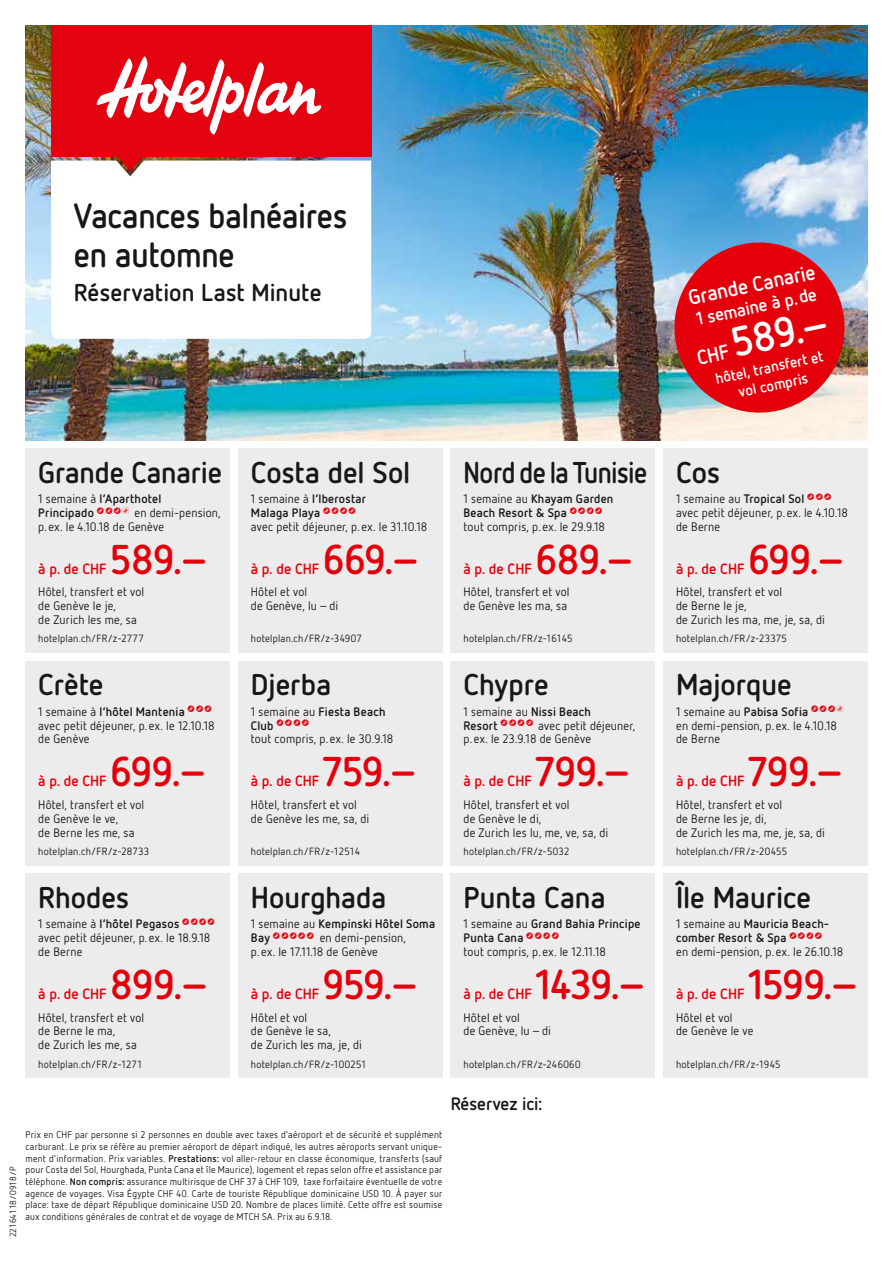
<style>
.page{position:relative;width:893px;height:1263px;background:#fff}
.page>*{position:absolute;margin:0;border:0;box-sizing:border-box;transform-origin:0 0}
.t1{font:700 41.55px "Netto OT";letter-spacing:-.01em;color:#e3000b}
.t2{font:700 41.55px "Netto OT";color:#fff}
.t3{font:700 34.8px/39px "Netto OT";letter-spacing:-.005em;color:#181716;scale:.95 1}
.t4{font:700 30px "Netto OT";color:#181716}
.t5{font:700 30px "Netto OT";letter-spacing:-.02em;color:#181716;scale:.9 1}
.t6{font:700 24.3px "Netto OT";letter-spacing:.005em;color:#181716}
.t7{font:700 21px "Netto OT";color:#fff}
.t8{font:700 18px "Netto OT";color:#fff}
.t9{font:700 18px "Netto OT";letter-spacing:-.005em;color:#181716}
.t10{font:700 15px/18px "Netto OT";color:#fff;text-align:center}
.t11{font:700 14.85px "Netto OT";letter-spacing:.01em;color:#e3000b}
.t12{font:12.3px/13.8px "Netto OT";letter-spacing:.02em;color:#181716}
.t13{font:10.5px "Netto OT";letter-spacing:.02em;color:#181716}
.t14{font:9.75px/11.7px "Netto OT";letter-spacing:.025em;color:#181716;text-align:justify}
.t15{font:9px "Netto OT";color:#181716}
.s1{font-weight:700}
.s2{font-size:20.25px}
</style>
<div class="page">
<img style="left:26px;top:26px;width:841px;height:414px">
<div style="left:26px;top:449px;width:204px;height:204px;background:#ececec"></div>
<div style="left:238px;top:449px;width:204px;height:204px;background:#ececec"></div>
<div style="left:451px;top:449px;width:204px;height:204px;background:#ececec"></div>
<div style="left:663px;top:449px;width:204px;height:204px;background:#ececec"></div>
<div style="left:26px;top:661px;width:204px;height:204px;background:#ececec"></div>
<div style="left:238px;top:661px;width:204px;height:204px;background:#ececec"></div>
<div style="left:663px;top:661px;width:204px;height:204px;background:#ececec"></div>
<div style="left:451px;top:661px;width:204px;height:204px;background:#ececec"></div>
<div style="left:26px;top:874px;width:204px;height:204px;background:#ececec"></div>
<div style="left:238px;top:874px;width:204px;height:204px;background:#ececec"></div>
<div style="left:451px;top:874px;width:204px;height:204px;background:#ececec"></div>
<div style="left:663px;top:874px;width:204px;height:204px;background:#ececec"></div>
<svg style="left:51px;top:181px;width:320px;height:158px"></svg>
<svg style="left:669px;top:237px;width:181px;height:181px;background:#ce3c48"></svg>
<div style="left:51px;top:26px;width:320px;height:131px;background:#e30210"></div>
<svg style="left:96px;top:56px;width:225px;height:78px"></svg>
<img style="left:51px;top:157px;width:320px;height:24px">
<h2 class="t3" style="left:74px;top:195px;width:289px">Vacances balnéaires en automne</h2>
<h3 class="t6" style="left:74px;top:277px;width:249px">Réservation Last Minute</h3>
<h3 class="t4" style="left:38px;top:453px;width:185px">Grande Canarie</h3>
<p class="t12" style="left:38px;top:492px;width:184px">1 semaine à <span class="s1">l’Aparthotel<br>Principado</span> <sup>4446</sup> en demi-pension, p. ex. le 4.10.18 de Genève</p>
<p class="t11" style="left:38px;top:559px;width:70px">à p. de CHF</p>
<h1 class="t1" style="left:110px;top:533px;width:101px">589.–</h1>
<p class="t12" style="left:38px;top:585px;width:108px">Hôtel, transfert et vol de Genève le je,<br>de Zurich les me, sa</p>
<p class="t13" style="left:38px;top:632px;width:107px">hotelplan.ch/FR/z-2777</p>
<h3 class="t4" style="left:38px;top:666px;width:67px">Crète</h3>
<p class="t12" style="left:38px;top:704px;width:178px;text-align:justify">1 semaine à <span class="s1">l’hôtel Mantenia</span> <sup>444 </sup>avec petit déjeuner, p. ex. le 12.10.18 de Genève</p>
<p class="t11" style="left:38px;top:772px;width:70px">à p. de CHF</p>
<h1 class="t1" style="left:110px;top:746px;width:100px">699.–</h1>
<p class="t12" style="left:38px;top:797px;width:108px">Hôtel, transfert et vol de Genève le ve,<br>de Berne les me, sa</p>
<p class="t13" style="left:38px;top:845px;width:112px">hotelplan.ch/FR/z-28733</p>
<h3 class="t4" style="left:251px;top:453px;width:161px">Costa del Sol</h3>
<p class="t12" style="left:251px;top:492px;width:178px">1 semaine à <span class="s1">l’Iberostar<br>Malaga Playa</span> <sup>4444<br></sup>avec petit déjeuner, p. ex. le 31.10.18</p>
<p class="t11" style="left:251px;top:559px;width:70px">à p. de CHF</p>
<h1 class="t1" style="left:323px;top:533px;width:100px">669.–</h1>
<p class="t12" style="left:251px;top:585px;width:89px">Hôtel et vol<br>de Genève, lu–di</p>
<p class="t13" style="left:251px;top:632px;width:112px">hotelplan.ch/FR/z-34907</p>
<h3 class="t4" style="left:251px;top:666px;width:82px">Djerba</h3>
<p class="t12" style="left:251px;top:704px;width:144px">1 semaine au <span class="s1">Fiesta Beach<br>Club</span> <sup>4444<br></sup>tout compris, p. ex. le 30.9.18</p>
<p class="t11" style="left:251px;top:772px;width:70px">à p. de CHF</p>
<h1 class="t1" style="left:323px;top:746px;width:97px">759.–</h1>
<p class="t12" style="left:251px;top:797px;width:120px">Hôtel, transfert et vol de Genève les me, sa, di</p>
<p class="t13" style="left:251px;top:845px;width:111px">hotelplan.ch/FR/z-12514</p>
<h3 class="t5" style="left:463px;top:453px;width:206px">Nord de la Tunisie</h3>
<p class="t12" style="left:463px;top:492px;width:151px">1 semaine au <span class="s1">Khayam Garden<br>Beach Resort &amp; Spa</span> <sup>4444 </sup>tout compris, p. ex. le 29.9.18</p>
<p class="t11" style="left:463px;top:559px;width:70px">à p. de CHF</p>
<h1 class="t1" style="left:535px;top:533px;width:101px">689.–</h1>
<p class="t12" style="left:463px;top:585px;width:108px">Hôtel, transfert et vol de Genève les ma, sa</p>
<p class="t13" style="left:463px;top:632px;width:111px">hotelplan.ch/FR/z-16145</p>
<h3 class="t4" style="left:463px;top:666px;width:87px">Chypre</h3>
<p class="t12" style="left:463px;top:704px;width:173px">1 semaine au <span class="s1">Nissi Beach<br>Resort</span> <sup>4444</sup> avec petit déjeuner, p. ex. le 23.9.18 de Genève</p>
<p class="t11" style="left:463px;top:772px;width:70px">à p. de CHF</p>
<h1 class="t1" style="left:535px;top:746px;width:98px">799.–</h1>
<p class="t12" style="left:463px;top:797px;width:146px">Hôtel, transfert et vol<br>de Genève le di,<br>de Zurich les lu, me, ve, sa, di</p>
<p class="t13" style="left:463px;top:845px;width:107px">hotelplan.ch/FR/z-5032</p>
<h3 class="t4" style="left:38px;top:878px;width:92px">Rhodes</h3>
<p class="t12" style="left:38px;top:917px;width:180px">1 semaine à <span class="s1">l’hôtel Pegasos</span> <sup>4444 </sup>avec petit déjeuner, p. ex. le 18.9.18 de Berne</p>
<p class="t11" style="left:38px;top:984px;width:70px">à p. de CHF</p>
<h1 class="t1" style="left:110px;top:958px;width:101px">899.–</h1>
<p class="t12" style="left:38px;top:1010px;width:108px">Hôtel, transfert et vol de Berne le ma,<br>de Zurich les me, sa</p>
<p class="t13" style="left:38px;top:1057px;width:106px">hotelplan.ch/FR/z-1271</p>
<h3 class="t4" style="left:251px;top:878px;width:137px">Hourghada</h3>
<p class="t12" style="left:251px;top:917px;width:186px">1 semaine au <span class="s1">Kempinski Hôtel Soma<br>Bay</span> <sup>44444</sup> en demi-pension,<br>p. ex. le 17.11.18 de Genève</p>
<p class="t11" style="left:251px;top:984px;width:70px">à p. de CHF</p>
<h1 class="t1" style="left:323px;top:958px;width:99px">959.–</h1>
<p class="t12" style="left:251px;top:1010px;width:113px">Hôtel et vol<br>de Genève le sa,<br>de Zurich les ma, je, di</p>
<p class="t13" style="left:251px;top:1057px;width:117px">hotelplan.ch/FR/z-100251</p>
<h3 class="t4" style="left:463px;top:878px;width:144px">Punta Cana</h3>
<p class="t12" style="left:463px;top:917px;width:179px">1 semaine au <span class="s1">Grand Bahia Principe<br>Punta Cana</span> <sup>4444<br></sup>tout compris, p. ex. le 12.11.18</p>
<p class="t11" style="left:463px;top:984px;width:70px">à p. de CHF</p>
<h1 class="t1" style="left:535px;top:958px;width:113px">1439.–</h1>
<p class="t12" style="left:463px;top:1010px;width:89px">Hôtel et vol<br>de Genève, lu–di</p>
<p class="t13" style="left:463px;top:1057px;width:118px">hotelplan.ch/FR/z-246060</p>
<p class="t15" style="left:8px;top:1237px;width:72px;rotate:-90deg">22164118/0918/P</p>
<p class="t14" style="left:26px;top:1129px;width:418px">Prix en CHF par personne si 2 personnes en double avec taxes d’aéroport et de sécurité et supplément carburant. Le prix se réfère au premier aéroport de départ indiqué, les autres aéroports servant unique&shy;ment d’information. Prix variables. <span class="s1">Prestations:</span> vol aller-retour en classe économique, transferts (sauf pour Costa del Sol, Hourghada, Punta Cana et île Maurice), logement et repas selon offre et assistance par téléphone. <span class="s1">Non compris:</span> assurance multirisque de CHF 37 à CHF 109, taxe forfaitaire éventuelle de votre agence de voyages. Visa Égypte CHF 40. Carte de touriste République dominicaine USD 10. À payer sur place: taxe de départ République dominicaine USD 20. Nombre de places limité. Cette offre est soumise aux conditions générales de contrat et de voyage de MTCH SA. Prix au 6.9.18.</p>
<h3 class="t9" style="left:451px;top:1092px;width:93px">Réservez ici:</h3>
<h3 class="t7" style="left:686px;top:285px;width:131px;rotate:-12deg">Grande Canarie</h3>
<h3 class="t8" style="left:694px;top:308px;width:124px;rotate:-12deg">1 semaine à p.de</h3>
<h1 class="t2" style="left:690px;top:325px;width:139px;rotate:-12deg"><span class="s2">CHF</span> 589.–</h1>
<p class="t10" style="left:714px;top:369px;width:111px;rotate:-12deg">hôtel, transfert et vol compris</p>
<h3 class="t4" style="left:676px;top:453px;width:45px">Cos</h3>
<p class="t12" style="left:676px;top:492px;width:173px">1 semaine au <span class="s1">Tropical Sol</span> <sup>444 </sup>avec petit déjeuner, p. ex. le 4.10.18 de Berne</p>
<p class="t11" style="left:676px;top:559px;width:70px">à p. de CHF</p>
<h1 class="t1" style="left:748px;top:533px;width:100px">699.–</h1>
<p class="t12" style="left:676px;top:585px;width:150px">Hôtel, transfert et vol<br>de Berne le je,<br>de Zurich les ma, me, je, sa, di</p>
<p class="t13" style="left:676px;top:632px;width:112px">hotelplan.ch/FR/z-23375</p>
<h3 class="t4" style="left:676px;top:666px;width:117px">Majorque</h3>
<p class="t12" style="left:676px;top:704px;width:171px">1 semaine au <span class="s1">Pabisa Sofia</span> <sup>4446 </sup>en demi-pension, p. ex. le 4.10.18 de Berne</p>
<p class="t11" style="left:676px;top:772px;width:70px">à p. de CHF</p>
<h1 class="t1" style="left:748px;top:746px;width:98px">799.–</h1>
<p class="t12" style="left:676px;top:797px;width:150px">Hôtel, transfert et vol<br>de Berne les je, di,<br>de Zurich les ma, me, je, sa, di</p>
<p class="t13" style="left:676px;top:845px;width:113px">hotelplan.ch/FR/z-20455</p>
<h3 class="t4" style="left:676px;top:878px;width:137px">Île Maurice</h3>
<p class="t12" style="left:676px;top:917px;width:169px">1 semaine au <span class="s1">Mauricia Beach&shy;comber Resort &amp; Spa</span> <sup>4444<br></sup>en demi-pension, p. ex. le 26.10.18</p>
<p class="t11" style="left:676px;top:984px;width:70px">à p. de CHF</p>
<h1 class="t1" style="left:748px;top:958px;width:114px">1599.–</h1>
<p class="t12" style="left:676px;top:1010px;width:79px">Hôtel et vol<br>de Genève le ve</p>
<p class="t13" style="left:676px;top:1057px;width:106px">hotelplan.ch/FR/z-1945</p>
</div>
